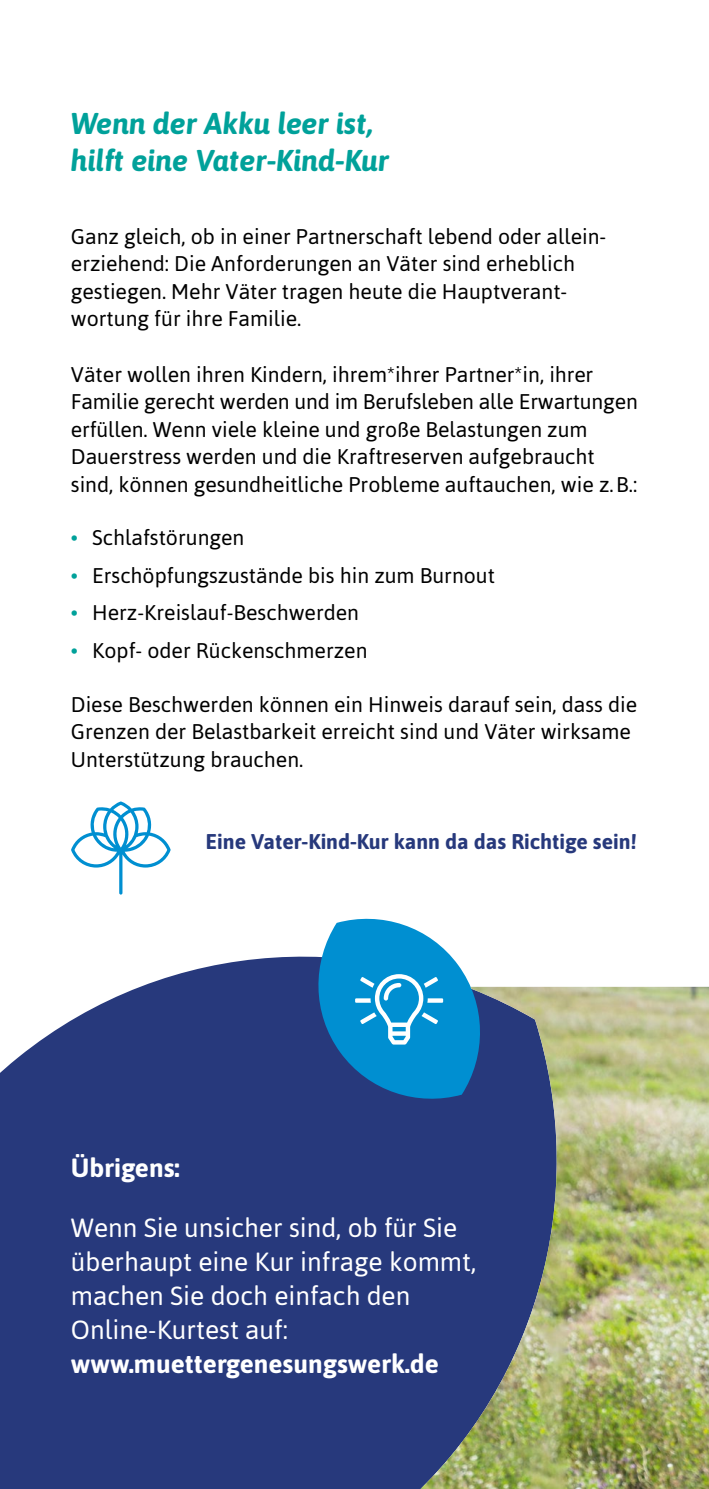
<style>
.page{position:relative;width:709px;height:1489px;background:#fff}
.page>*{position:absolute;margin:0;border:0;box-sizing:border-box;transform-origin:0 0}
.Headline_1{font:italic 700 30px/37.5px "Asap";color:#00a19a}
.Hinweis{font:26.25px/33.8px "Asap";color:#fff}
.Hinweis-2{font:700 26.25px "Asap";color:#fff}
.Fließtext_8_5pt{font:21.25px/27.5px "Asap";color:#000}
.Liste_8_5pt{font:21.25px "Asap";color:#000}
.Fließtext_8_5pt-2{font:700 21.25px "Asap";color:#27397c}
.s1{color:#00a19a}
.s2{font-weight:700}
</style>
<div class="page">
<div style="left:0;top:956px;width:420px;height:532px;background:#27397c"></div>
<svg style="left:71px;top:801px;width:100px;height:93px"></svg>
<svg style="left:312px;top:918px;width:159px;height:188px"></svg>
<img style="left:420px;top:986px;width:289px;height:502px">
<h1 class="Headline_1" style="left:71px;top:103px;width:320px">Wenn der Akku leer ist, hilft eine Vater-Kind-Kur</h1>
<p class="Fließtext_8_5pt" style="left:71px;top:222px;width:537px">Ganz gleich, ob in einer Partnerschaft lebend oder allein&shy;erziehend: Die Anforderungen an Väter sind erheblich gestiegen. Mehr Väter tragen heute die Hauptverant&shy;wortung für ihre Familie.</p>
<p class="Fließtext_8_5pt" style="left:71px;top:360px;width:568px">Väter wollen ihren Kindern, ihrem*ihrer Partner*in, ihrer Familie gerecht werden und im Berufsleben alle Erwartungen erfüllen. Wenn viele kleine und große Belastungen zum Dauerstress werden und die Kraftreserven aufgebraucht sind, können gesundheitliche Probleme auftauchen, wie z.B.:</p>
<p class="Liste_8_5pt" style="left:71px;top:525px;width:175px"><span class="s1">•</span> Schlafstörungen</p>
<p class="Liste_8_5pt" style="left:71px;top:563px;width:425px"><span class="s1">•</span> Erschöpfungszustände bis hin zum Burnout</p>
<p class="Liste_8_5pt" style="left:71px;top:600px;width:290px"><span class="s1">•</span> Herz-Kreislauf-Beschwerden</p>
<p class="Liste_8_5pt" style="left:71px;top:638px;width:298px"><span class="s1">•</span> Kopf- oder Rückenschmerzen</p>
<p class="Fließtext_8_5pt" style="left:71px;top:690px;width:568px">Diese Beschwerden können ein Hinweis darauf sein, dass die<br>Grenzen der Belastbarkeit erreicht sind und Väter wirksame<br>Unterstützung brauchen.</p>
<p class="Fließtext_8_5pt-2" style="left:206px;top:826px;width:433px">Eine Vater-Kind-Kur kann da das Richtige sein!</p>
<p class="Hinweis-2" style="left:71px;top:1149px;width:110px">Übrigens:</p>
<p class="Hinweis" style="left:71px;top:1210px;width:407px">Wenn Sie unsicher sind, ob für Sie überhaupt eine Kur infrage kommt, machen Sie doch einfach den<br>Online-Kurtest auf: <span class="s2">www.muettergenesungswerk.de</span></p>
</div>
